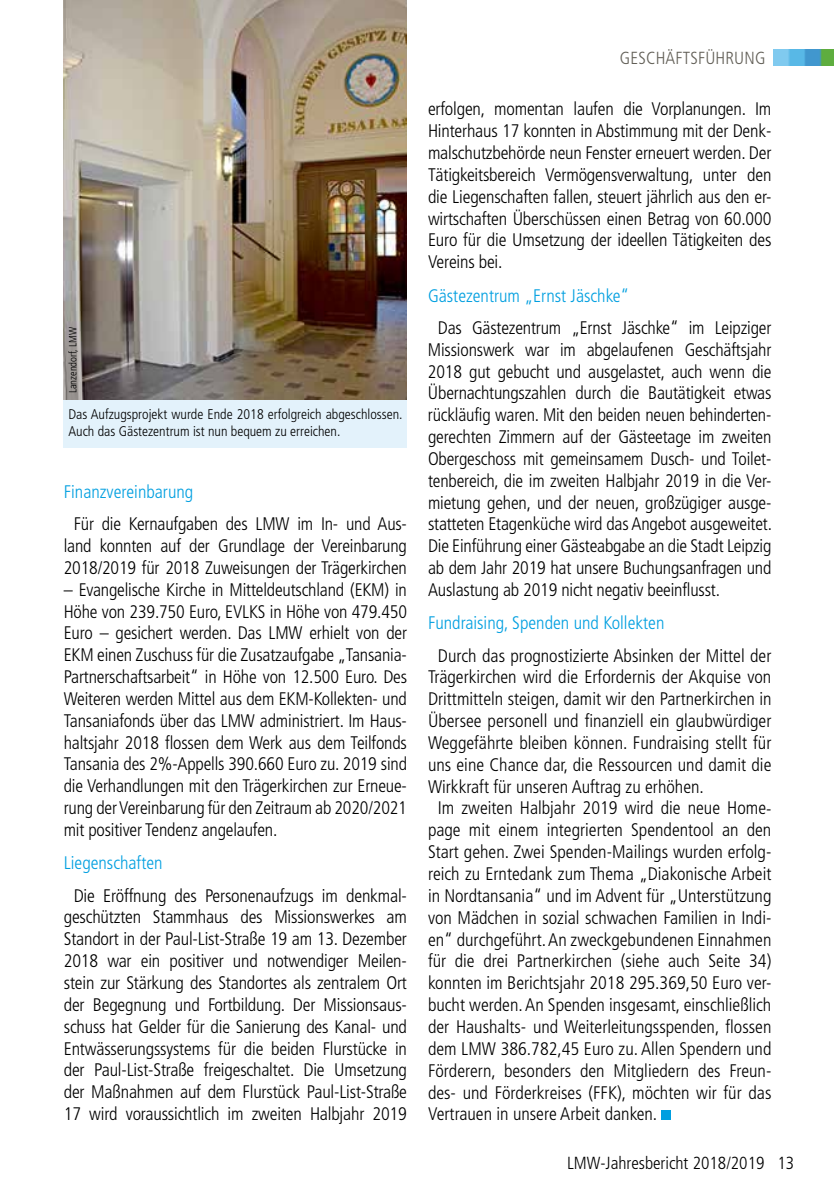
<style>
.page{position:relative;width:834px;height:1191px;background:#fff}
.page>*{position:absolute;margin:0;border:0;box-sizing:border-box;transform-origin:0 0}
.t1{font:300 condensed 18.2px/21.9px "Frutiger";color:#000;text-align:justify}
.t2{font:300 condensed 18.2px "Frutiger";color:#009fe0}
.t3{font:300 condensed 17.5px "Frutiger";color:#000}
.t4{font:300 condensed 17.5px "Frutiger";letter-spacing:.01em;color:#625f57}
.t5{font:300 condensed 14px/16.8px "Frutiger";color:#000}
.t6{font:300 condensed 10.5px "Frutiger";color:#000}
</style>
<div class="page">
<img style="left:773px;top:50px;width:60px;height:15px">
<div style="left:63px;top:398px;width:344px;height:50px;background:#e3f2fb"></div>
<img style="left:63px;top:0;width:343px;height:399px">
<div style="left:661px;top:1110px;width:10px;height:10px;background:#009fe0"></div>
<p class="t6" style="left:67px;top:393px;width:68px;rotate:-90deg">Lanzendorf, LMW</p>
<p class="t5" style="left:68px;top:406px;width:335px">Das Aufzugsprojekt wurde Ende 2018 erfolgreich abgeschlossen.<br>Auch das Gästezentrum ist nun bequem zu erreichen.</p>
<p class="t2" style="left:64px;top:481px;width:131px">Finanzvereinbarung</p>
<p class="t1" style="left:64px;top:513px;width:344px;text-align:center">Für die Kernaufgaben des LMW im In- und Aus&shy;land konnten auf der Grundlage der Vereinbarung<br>2018/2019 für 2018 Zuweisungen der Trägerkirchen</p>
<p class="t1" style="left:64px;top:579px;width:344px">– Evangelische Kirche in Mitteldeutschland (EKM) in Höhe von 239.750 Euro, EVLKS in Höhe von 479.450<br>Euro – gesichert werden. Das LMW erhielt von der EKM einen Zuschuss für die Zusatzaufgabe „Tansania-Partnerschaftsarbeit“ in Höhe von 12.500 Euro. Des Weiteren werden Mittel aus dem EKM-Kollekten- und Tansaniafonds über das LMW administriert. Im Haus&shy;haltsjahr 2018 flossen dem Werk aus dem Teilfonds Tansania des 2%-Appells 390.660 Euro zu. 2019 sind die Verhandlungen mit den Trägerkirchen zur Erneue&shy;rung der Vereinbarung für den Zeitraum ab 2020/2021 mit positiver Tendenz angelaufen.</p>
<p class="t2" style="left:64px;top:852px;width:100px">Liegenschaften</p>
<p class="t1" style="left:64px;top:884px;width:344px;text-align:center">Die Eröffnung des Personenaufzugs im denkmal&shy;geschützten Stammhaus des Missionswerkes am Standort in der Paul-List-Straße 19 am 13. Dezember 2018 war ein positiver und notwendiger Meilen&shy;stein zur Stärkung des Standortes als zentralem Ort der Begegnung und Fortbildung. Der Missionsaus&shy;schuss hat Gelder für die Sanierung des Kanal- und Entwässerungssystems für die beiden Flurstücke in der Paul-List-Straße freigeschaltet. Die Umsetzung der Maßnahmen auf dem Flurstück Paul-List-Straße 17 wird voraussichtlich im zweiten Halbjahr 2019</p>
<p class="t4" style="left:620px;top:48px;width:64px">Geschäftsfü</p>
<p class="t4" style="left:715px;top:48px;width:30px">hrung</p>
<p class="t1" style="left:428px;top:98px;width:345px">erfolgen, momentan laufen die Vorplanungen. Im H interhaus 17 konnten in Abstimmung mit der Denk&shy;malschutzbehörde neun Fenster erneuert werden. Der Tätigkeitsbereich Vermögensverwaltung, unter den die Liegenschaften fallen, steuert jährlich aus den er&shy;wirtschaften Überschüssen einen Betrag von 60.000<br>Euro für die Umsetzung der ideellen Tätigkeiten des Vereins bei.</p>
<p class="t2" style="left:428px;top:285px;width:203px">Gästezentrum „Ernst Jäschke“</p>
<p class="t1" style="left:428px;top:317px;width:345px;text-indent:10px">Das Gästezentrum „Ernst Jäschke“ im Leipziger Missionswerk war im abgelaufenen Geschäftsjahr 2018 gut gebucht und ausgelastet, auch wenn die Übernachtungszahlen durch die Bautätigkeit etwas rückläufig waren. Mit den beiden neuen behinderten&shy;gerechten Zimmern auf der Gästeetage im zweiten Obergeschoss mit gemeinsamem Dusch- und Toilet&shy;tenbereich, die im zweiten Halbjahr 2019 in die Ver&shy;mietung gehen, und der neuen, großzügiger ausge&shy;statteten Etagenküche wird das Angebot ausgeweitet.<br>Die Einführung einer Gästeabgabe an die Stadt Leipzig ab dem Jahr 2019 hat unsere Buchungsanfragen und Auslastung ab 2019 nicht negativ beeinflusst.</p>
<p class="t2" style="left:428px;top:612px;width:238px">Fundraising, Spenden und Kollekten</p>
<p class="t1" style="left:438px;top:644px;width:335px">Durch das prognostizierte Absinken der Mittel der</p>
<p class="t1" style="left:428px;top:666px;width:345px">Trägerkirchen wird die Erfordernis der Akquise von</p>
<p class="t1" style="left:428px;top:688px;width:345px">Drittmitteln steigen, damit wir den Partnerkirchen in</p>
<p class="t1" style="left:428px;top:710px;width:345px">Übersee personell und finanziell ein glaubwürdiger</p>
<p class="t1" style="left:428px;top:732px;width:345px">Weggefährte bleiben können. Fundraising stellt für</p>
<p class="t1" style="left:428px;top:754px;width:345px">uns eine Chance dar, die Ressourcen und damit die</p>
<p class="t1" style="left:428px;top:775px;width:277px">Wirkkraft für unseren Auftrag zu erhöhen.</p>
<p class="t1" style="left:438px;top:797px;width:335px">Im zweiten Halbjahr 2019 wird die neue Home-</p>
<p class="t1" style="left:428px;top:819px;width:345px">page mit einem integrierten Spendentool an den</p>
<p class="t1" style="left:428px;top:841px;width:345px">Start gehen. Zwei Spenden-Mailings wurden erfolg-</p>
<p class="t1" style="left:428px;top:863px;width:345px">reich zu Erntedank zum Thema „Diakonische Arbeit</p>
<p class="t1" style="left:428px;top:885px;width:345px">in Nordtansania“ und im Advent für „Unterstützung</p>
<p class="t1" style="left:428px;top:906px;width:345px">von Mädchen in sozial schwachen Familien in Indi-</p>
<p class="t1" style="left:428px;top:928px;width:345px">en“ durchgeführt. An zweckgebundenen Einnahmen</p>
<p class="t1" style="left:428px;top:950px;width:345px">für die drei Partnerkirchen (siehe auch Seite 34)</p>
<p class="t1" style="left:428px;top:972px;width:345px">konnten im Berichtsjahr 2018 295.369,50 Euro ver-</p>
<p class="t1" style="left:428px;top:994px;width:345px">bucht werden. An Spenden insgesamt, einschließlich</p>
<p class="t1" style="left:428px;top:1016px;width:345px">der Haushalts- und Weiterleitungsspenden, flossen</p>
<p class="t1" style="left:428px;top:1037px;width:345px">dem LMW 386.782,45 Euro zu. Allen Spendern und</p>
<p class="t1" style="left:428px;top:1059px;width:345px">Förderern, besonders den Mitgliedern des Freun-</p>
<p class="t1" style="left:428px;top:1081px;width:345px">des- und Förderkreises (FFK), möchten wir für das</p>
<p class="t1" style="left:428px;top:1103px;width:231px">Vertrauen in unsere Arbeit danken.</p>
<p class="t3" style="left:567px;top:1153px;width:229px">LMW-Jahresbericht 2018/2019 13</p>
</div>
